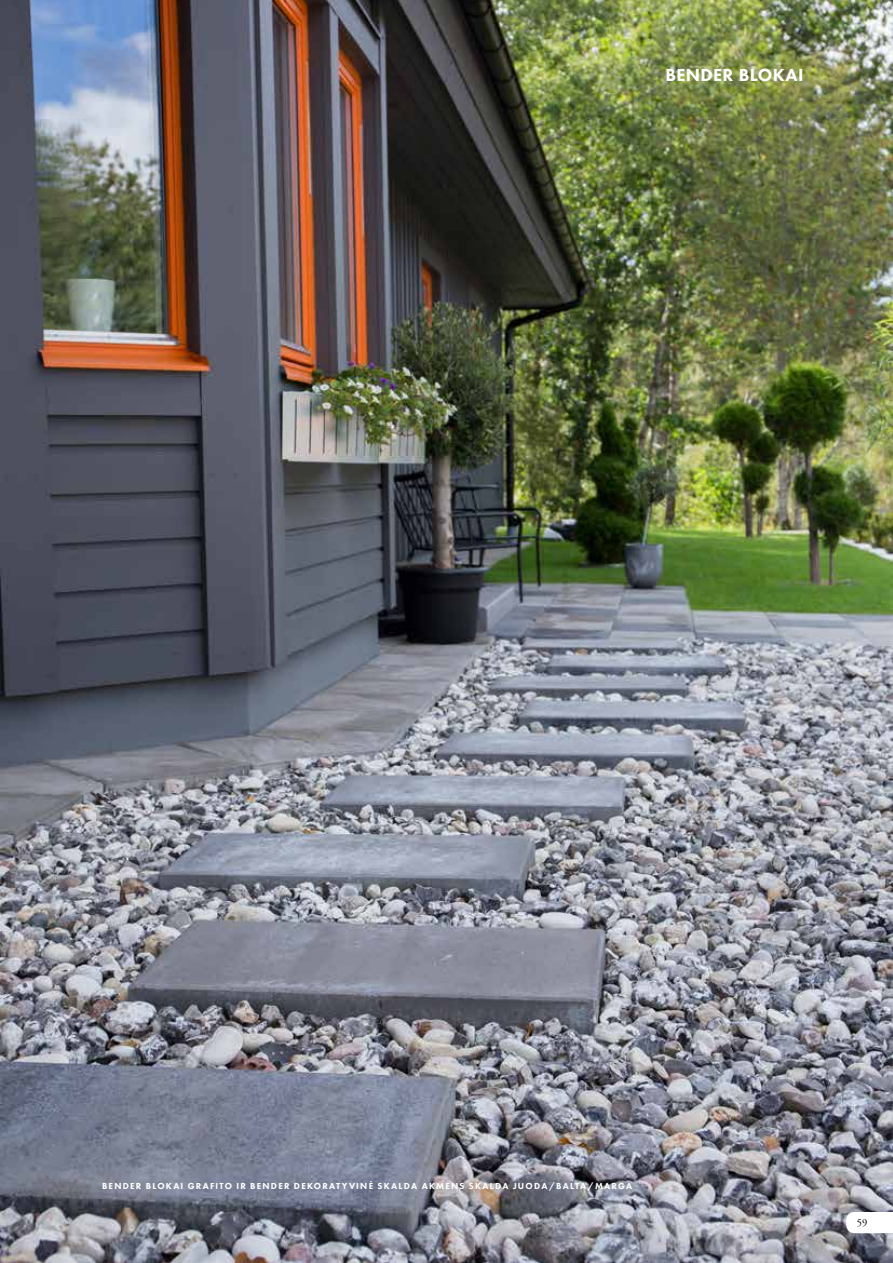
<style>
.page{position:relative;width:893px;height:1263px;background:#fff}
.page>*{position:absolute;margin:0;border:0;box-sizing:border-box;transform-origin:0 0}
.t1{font:18px "Futura PT Heavy";letter-spacing:.02em;color:#fff}
.t2{font:10.5px "Adobe Garamond Pro";color:#000}
.t3{font:9px "Futura PT Heavy";letter-spacing:.135em;color:#fff}
</style>
<div class="page">
<img style="left:0;top:0;width:893px;height:1263px">
<svg style="left:846px;top:1212px;width:47px;height:21px"></svg>
<h1 class="t1" style="left:665px;top:64px;width:140px">BENDER BLOKAI</h1>
<p class="t3" style="left:102px;top:1180px;width:532px">BENDER BLOKAI GRAFITO IR BENDER DEKORATYVINĖ SKALDA AKMENS SKALDA JUODA/BALTA/MARGA</p>
<p class="t2" style="left:857px;top:1217px;width:12px">59</p>
</div>
